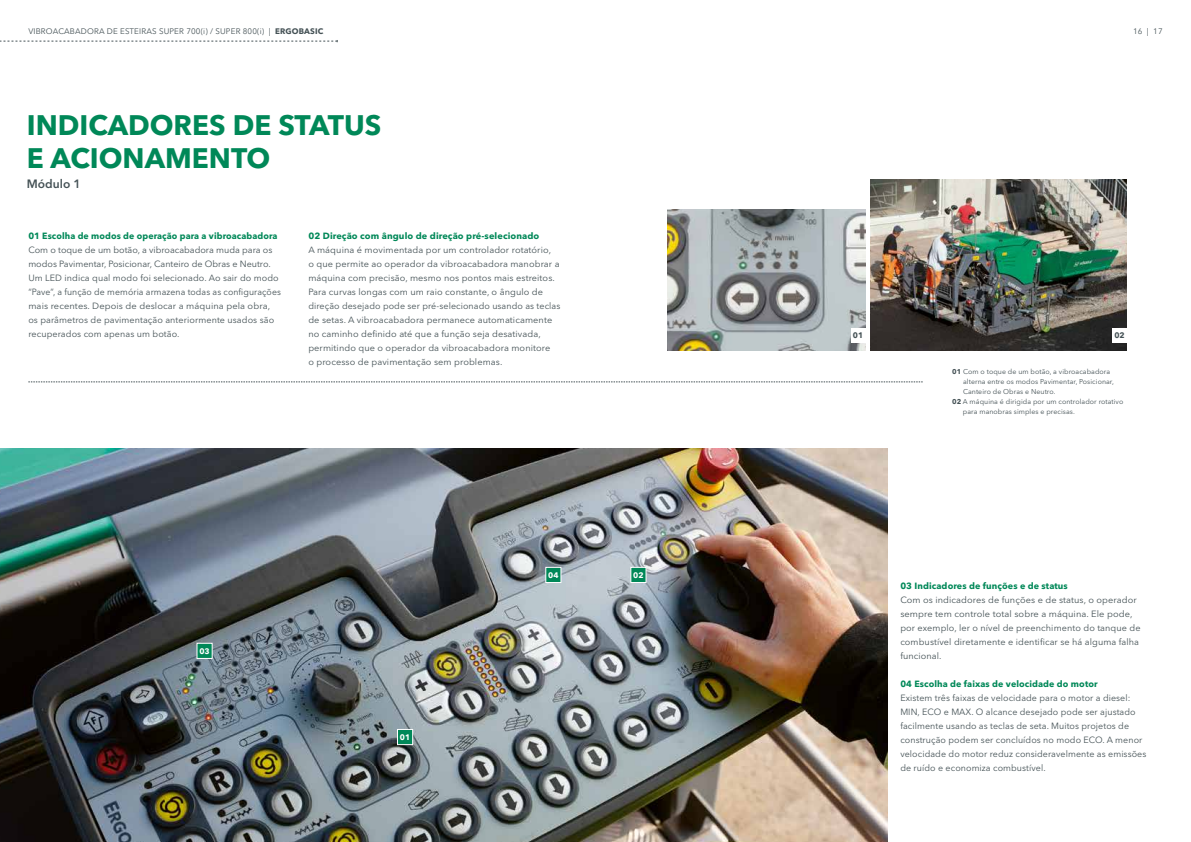
<style>
.page{position:relative;width:1191px;height:842px;background:#fff}
.page>*{position:absolute;margin:0;border:0;box-sizing:border-box;transform-origin:0 0}
.t1{font:700 28px/33.6px "Avenir Next LT Pro";color:#008858}
.t2{font:600 12px "Avenir Next LT Pro";color:#455256}
.t3{font:9px/14px "Avenir Next LT Pro";letter-spacing:.01em;color:#455256}
.t4{font:700 9px "Avenir Next LT Pro";letter-spacing:.01em;color:#008858}
.t5{font:8px "Avenir Next LT Pro";letter-spacing:.02em;color:#455256}
.t6{font:700 8px "Avenir Next LT Pro";color:#fff}
.t7{font:700 8px "Avenir Next LT Pro";color:#455256}
.t8{font:7px "Avenir Next LT Pro";letter-spacing:.01em;color:#455256}
.s1{font-weight:700}
</style>
<div class="page">
<svg style="left:28px;top:382px;width:895px;height:1px"></svg>
<img style="left:0;top:449px;width:887px;height:393px">
<svg style="left:196px;top:642px;width:17px;height:17px"></svg>
<svg style="left:396px;top:728px;width:18px;height:18px"></svg>
<svg style="left:630px;top:566px;width:17px;height:17px"></svg>
<svg style="left:545px;top:566px;width:17px;height:17px"></svg>
<img style="left:871px;top:180px;width:255px;height:171px">
<img style="left:667px;top:210px;width:198px;height:141px">
<div style="left:851px;top:328px;width:14px;height:14px;background:#fff"></div>
<div style="left:1112px;top:328px;width:14px;height:14px;background:#fff"></div>
<svg style="left:0;top:40px;width:338px;height:2px"></svg>
<p class="t5" style="left:28px;top:27px;width:297px">VIBROACABADORA DE ESTEIRAS SUPER 700(i) / SUPER 800(i) | <span class="s1">ERGOBASIC</span></p>
<h1 class="t1" style="left:27px;top:108px;width:356px">INDICADORES DE STATUS<br>E ACIONAMENTO</h1>
<h2 class="t2" style="left:27px;top:177px;width:55px">Módulo 1</h2>
<p class="t4" style="left:28px;top:230px;width:250px">01 Escolha de modos de operação para a vibroacabadora</p>
<p class="t3" style="left:28px;top:243px;width:254px">Com o toque de um botão, a vibroacabadora muda para os modos Pavimentar, Posicionar, Canteiro de Obras e Neutro.<br>Um LED indica qual modo foi selecionado. Ao sair do modo “Pave”, a função de memória armazena todas as configurações mais recentes. Depois de deslocar a máquina pela obra, os parâmetros de pavimentação anteriormente usados são recuperados com apenas um botão.</p>
<p class="t4" style="left:308px;top:230px;width:232px">02 Direção com ângulo de direção pré-selecionado</p>
<p class="t3" style="left:308px;top:243px;width:253px">A máquina é movimentada por um controlador rotatório,<br>o que permite ao operador da vibroacabadora manobrar a máquina com precisão, mesmo nos pontos mais estreitos.<br>Para curvas longas com um raio constante, o ângulo de direção desejado pode ser pré-selecionado usando as teclas de setas. A vibroacabadora permanece automaticamente no caminho definido até que a função seja desativada, permitindo que o operador da vibroacabadora monitore<br>o processo de pavimentação sem problemas.</p>
<p class="t6" style="left:199px;top:646px;width:12px">03</p>
<p class="t6" style="left:400px;top:732px;width:12px">01</p>
<p class="t6" style="left:548px;top:570px;width:12px">04</p>
<p class="t6" style="left:633px;top:570px;width:12px">02</p>
<p class="t5" style="left:1133px;top:27px;width:31px">16 | 17</p>
<p class="t7" style="left:853px;top:331px;width:12px">01</p>
<p class="t7" style="left:1114px;top:331px;width:12px">02</p>
<p class="t8" style="left:952px;top:367px;width:160px"><span class="s1">01</span> Com o toque de um botão, a vibroacabadora</p>
<p class="t8" style="left:963px;top:377px;width:152px">alterna entre os modos Pavimentar, Posicionar,</p>
<p class="t8" style="left:963px;top:387px;width:94px">Canteiro de Obras e Neutro.</p>
<p class="t8" style="left:952px;top:397px;width:173px"><span class="s1">02</span> A máquina é dirigida por um controlador rotativo</p>
<p class="t8" style="left:963px;top:407px;width:113px">para manobras simples e precisas.</p>
<p class="t4" style="left:900px;top:580px;width:169px">03 Indicadores de funções e de status</p>
<p class="t3" style="left:900px;top:593px;width:242px">Com os indicadores de funções e de status, o operador sempre tem controle total sobre a máquina. Ele pode, por exemplo, ler o nível de preenchimento do tanque de combustível diretamente e identificar se há alguma falha funcional.</p>
<p class="t4" style="left:900px;top:678px;width:199px">04 Escolha de faixas de velocidade do motor</p>
<p class="t3" style="left:900px;top:691px;width:247px">Existem três faixas de velocidade para o motor a diesel:<br>MIN, ECO e MAX. O alcance desejado pode ser ajustado facilmente usando as teclas de seta. Muitos projetos de construção podem ser concluídos no modo ECO. A menor velocidade do motor reduz consideravelmente as emissões de ruído e economiza combustível.</p>
</div>
